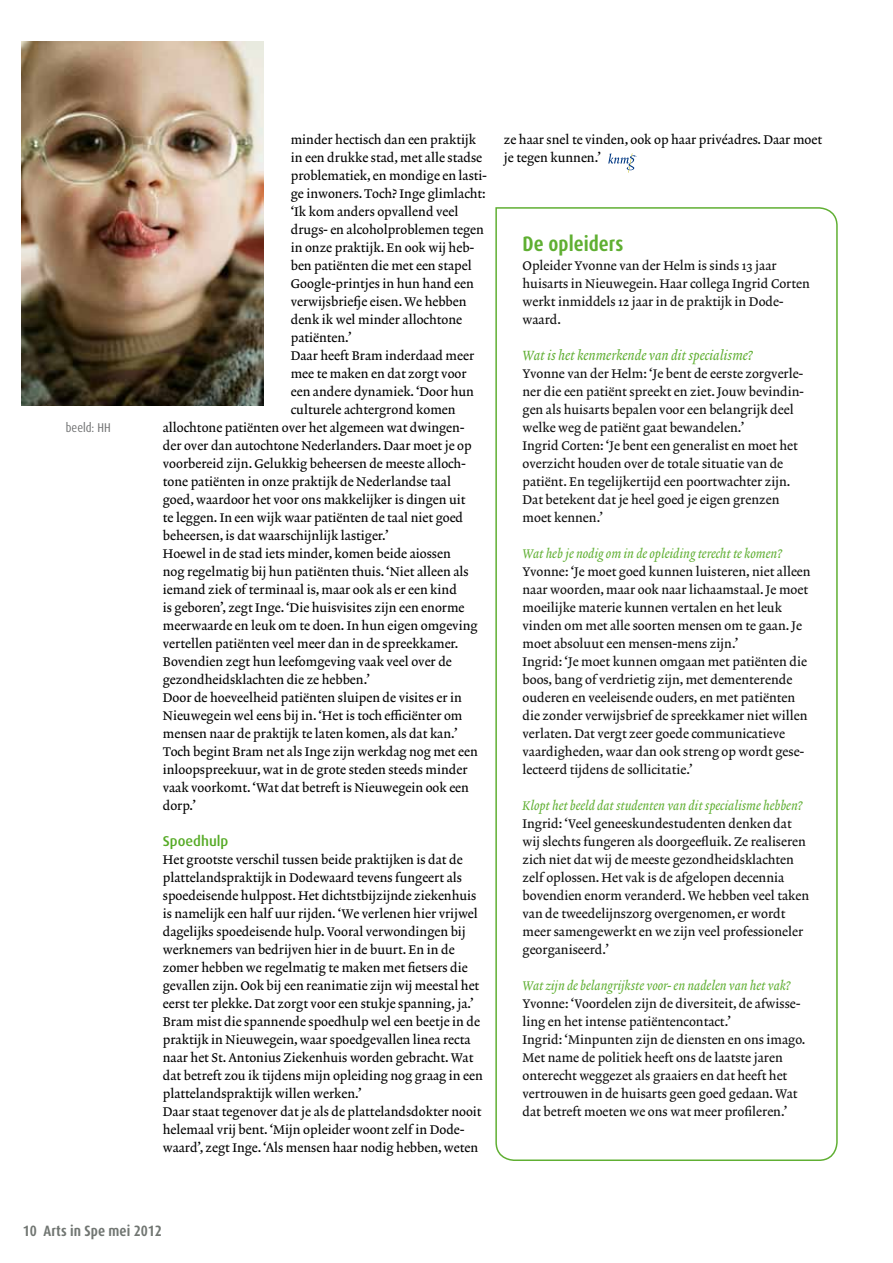
<style>
.page{position:relative;width:893px;height:1263px;background:#fff}
.page>*{position:absolute;margin:0;border:0;box-sizing:border-box;transform-origin:0 0}
.t1{font:700 condensed 21px "Dax Pro";color:#57ab27}
.t2{font:700 condensed 15px "Dax Pro";color:#717672}
.t3{font:500 14.25px "Dax Pro";color:#57ab27}
.t4{font:13.5px "Lexicon No 2 Italic A";color:#57ab27}
.t5{font:12.75px/18px "Lexicon No 2 Roman A";color:#000}
.t6{font:12.75px "Lexicon No 2 Italic A";color:#57ab27}
.t7{font:condensed 12.75px "Dax Pro";color:#707172}
</style>
<div class="page">
<svg style="left:608px;top:153px;width:29px;height:20px"></svg>
<svg style="left:495px;top:207px;width:343px;height:954px"></svg>
<img style="left:21px;top:42px;width:243px;height:363px">
<p class="t7" style="left:66px;top:419px;width:47px">beeld: HH</p>
<p class="t5" style="left:291px;top:131px;width:187px">minder hectisch dan een praktijk</p>
<p class="t5" style="left:291px;top:149px;width:193px">in een drukke stad, met alle stadse</p>
<p class="t5" style="left:291px;top:167px;width:198px">problematiek, en mondige en lasti-</p>
<p class="t5" style="left:291px;top:185px;width:196px">ge inwoners. Toch? Inge glimlacht:</p>
<p class="t5" style="left:291px;top:203px;width:169px">‘Ik kom anders opvallend veel</p>
<p class="t5" style="left:291px;top:221px;width:195px">drugs- en alcoholproblemen tegen</p>
<p class="t5" style="left:291px;top:239px;width:185px">in onze praktijk. En ook wij heb-</p>
<p class="t5" style="left:291px;top:257px;width:182px">ben patiënten die met een stapel</p>
<p class="t5" style="left:291px;top:275px;width:185px">Google-printjes in hun hand een</p>
<p class="t5" style="left:291px;top:293px;width:177px">verwijsbriefje eisen. We hebben</p>
<p class="t5" style="left:291px;top:311px;width:173px">denk ik wel minder allochtone</p>
<p class="t5" style="left:291px;top:329px;width:62px">patiënten.’</p>
<p class="t5" style="left:291px;top:347px;width:185px">Daar heeft Bram inderdaad meer</p>
<p class="t5" style="left:291px;top:365px;width:177px">mee te maken en dat zorgt voor</p>
<p class="t5" style="left:291px;top:383px;width:185px">een andere dynamiek. ‘Door hun</p>
<p class="t5" style="left:291px;top:401px;width:166px">culturele achtergrond komen</p>
<p class="t5" style="left:163px;top:419px;width:303px">allochtone patiënten over het algemeen wat dwingen-</p>
<p class="t5" style="left:163px;top:437px;width:310px">der over dan autochtone Nederlanders. Daar moet je op</p>
<p class="t5" style="left:163px;top:455px;width:304px">voorbereid zijn. Gelukkig beheersen de meeste alloch-</p>
<p class="t5" style="left:163px;top:473px;width:290px">tone patiënten in onze praktijk de Nederlandse taal</p>
<p class="t5" style="left:163px;top:491px;width:304px">goed, waardoor het voor ons makkelijker is dingen uit</p>
<p class="t5" style="left:163px;top:509px;width:302px">te leggen. In een wijk waar patiënten de taal niet goed</p>
<p class="t5" style="left:163px;top:527px;width:227px">beheersen, is dat waarschijnlijk lastiger.’</p>
<p class="t5" style="left:163px;top:545px;width:289px">Hoewel in de stad iets minder, komen beide aiossen</p>
<p class="t5" style="left:163px;top:563px;width:307px">nog regelmatig bij hun patiënten thuis. ‘Niet alleen als</p>
<p class="t5" style="left:163px;top:581px;width:296px">iemand ziek of terminaal is, maar ook als er een kind</p>
<p class="t5" style="left:163px;top:599px;width:303px">is geboren’, zegt Inge. ‘Die huisvisites zijn een enorme</p>
<p class="t5" style="left:163px;top:617px;width:316px">meerwaarde en leuk om te doen. In hun eigen omgeving</p>
<p class="t5" style="left:163px;top:635px;width:297px">vertellen patiënten veel meer dan in de spreekkamer.</p>
<p class="t5" style="left:163px;top:653px;width:290px">Bovendien zegt hun leefomgeving vaak veel over de</p>
<p class="t5" style="left:163px;top:671px;width:209px">gezondheidsklachten die ze hebben.’</p>
<p class="t5" style="left:163px;top:689px;width:301px">Door de hoeveelheid patiënten sluipen de visites er in</p>
<p class="t5" style="left:163px;top:707px;width:301px">Nieuwegein wel eens bij in. ‘Het is toch efficiënter om</p>
<p class="t5" style="left:163px;top:725px;width:296px">mensen naar de praktijk te laten komen, als dat kan.’</p>
<p class="t5" style="left:163px;top:743px;width:316px">Toch begint Bram net als Inge zijn werkdag nog met een</p>
<p class="t5" style="left:163px;top:761px;width:306px">inloopspreekuur, wat in de grote steden steeds minder</p>
<p class="t5" style="left:163px;top:779px;width:308px">vaak voorkomt. ‘Wat dat betreft is Nieuwegein ook een</p>
<p class="t5" style="left:163px;top:797px;width:35px">dorp.’</p>
<p class="t3" style="left:163px;top:832px;width:67px">Spoedhulp</p>
<p class="t5" style="left:163px;top:851px;width:321px">Het grootste verschil tussen beide praktijken is dat de plattelandspraktijk in Dodewaard tevens fungeert als spoedeisende hulppost. Het dichtstbijzijnde ziekenhuis is namelijk een half uur rijden. ‘We verlenen hier vrijwel dagelijks spoedeisende hulp. Vooral verwondingen bij werknemers van bedrijven hier in de buurt. En in de zomer hebben we regelmatig te maken met fietsers die gevallen zijn. Ook bij een reanimatie zijn wij meestal het eerst ter plekke. Dat zorgt voor een stukje spanning, ja.’ Bram mist die spannende spoedhulp wel een beetje in de praktijk in Nieuwegein, waar spoedgevallen linea recta naar het St. Antonius Ziekenhuis worden gebracht. Wat dat betreft zou ik tijdens mijn opleiding nog graag in een plattelandspraktijk willen werken.’<br>Daar staat tegenover dat je als de plattelandsdokter nooit helemaal vrij bent. ‘Mijn opleider woont zelf in Dode&shy;waard’, zegt Inge. ‘Als mensen haar nodig hebben, weten</p>
<p class="t5" style="left:504px;top:131px;width:320px">ze haar snel te vinden, ook op haar privéadres. Daar moet je tegen kunnen.’</p>
<h1 class="t1" style="left:523px;top:230px;width:102px">De opleiders</h1>
<p class="t5" style="left:523px;top:257px;width:289px">Opleider Yvonne van der Helm is sinds 13 jaar huisarts in Nieuwegein. Haar collega Ingrid Corten werkt inmiddels 12 jaar in de praktijk in Dode&shy;waard.</p>
<p class="t4" style="left:523px;top:347px;width:232px">Wat is het kenmerkende van dit specialisme?</p>
<p class="t5" style="left:523px;top:365px;width:283px">Yvonne van der Helm: ‘Je bent de eerste zorgverle&shy;ner die een patiënt spreekt en ziet. Jouw bevindin&shy;gen als huisarts bepalen voor een belangrijk deel welke weg de patiënt gaat bewandelen.’<br>Ingrid Corten: ‘Je bent een generalist en moet het overzicht houden over de totale situatie van de patiënt. En tegelijkertijd een poortwachter zijn.<br>Dat betekent dat je heel goed je eigen grenzen moet kennen.’</p>
<p class="t6" style="left:523px;top:546px;width:261px">Wat heb je nodig om in de opleiding terecht te komen?</p>
<p class="t5" style="left:523px;top:563px;width:290px">Yvonne: ‘Je moet goed kunnen luisteren, niet alleen naar woorden, maar ook naar lichaamstaal. Je moet moeilijke materie kunnen vertalen en het leuk vinden om met alle soorten mensen om te gaan. Je moet absoluut een mensen-mens zijn.’<br>Ingrid: ‘Je moet kunnen omgaan met patiënten die boos, bang of verdrietig zijn, met dementerende ouderen en veeleisende ouders, en met patiënten die zonder verwijsbrief de spreekkamer niet willen verlaten. Dat vergt zeer goede communicatieve vaardigheden, waar dan ook streng op wordt gese&shy;lecteerd tijdens de sollicitatie.’</p>
<p class="t6" style="left:523px;top:798px;width:282px">Klopt het beeld dat studenten van dit specialisme hebben?</p>
<p class="t5" style="left:523px;top:815px;width:288px">Ingrid: ‘Veel geneeskundestudenten denken dat wij slechts fungeren als doorgeefluik. Ze realiseren zich niet dat wij de meeste gezondheidsklachten zelf oplossen. Het vak is de afgelopen decennia bovendien enorm veranderd. We hebben veel taken van de tweedelijnszorg overgenomen, er wordt meer samengewerkt en we zijn veel professioneler georganiseerd.’</p>
<p class="t6" style="left:523px;top:978px;width:270px">Wat zijn de belangrijkste voor- en nadelen van het vak?</p>
<p class="t5" style="left:523px;top:995px;width:284px">Yvonne: ‘Voordelen zijn de diversiteit, de afwisse&shy;ling en het intense patiëntencontact.’<br>Ingrid: ‘Minpunten zijn de diensten en ons imago.<br>Met name de politiek heeft ons de laatste jaren onterecht weggezet als graaiers en dat heeft het vertrouwen in de huisarts geen goed gedaan. Wat dat betreft moeten we ons wat meer profileren.’</p>
<p class="t2" style="left:23px;top:1221px;width:141px">10 Arts in Spe mei 2012</p>
</div>
